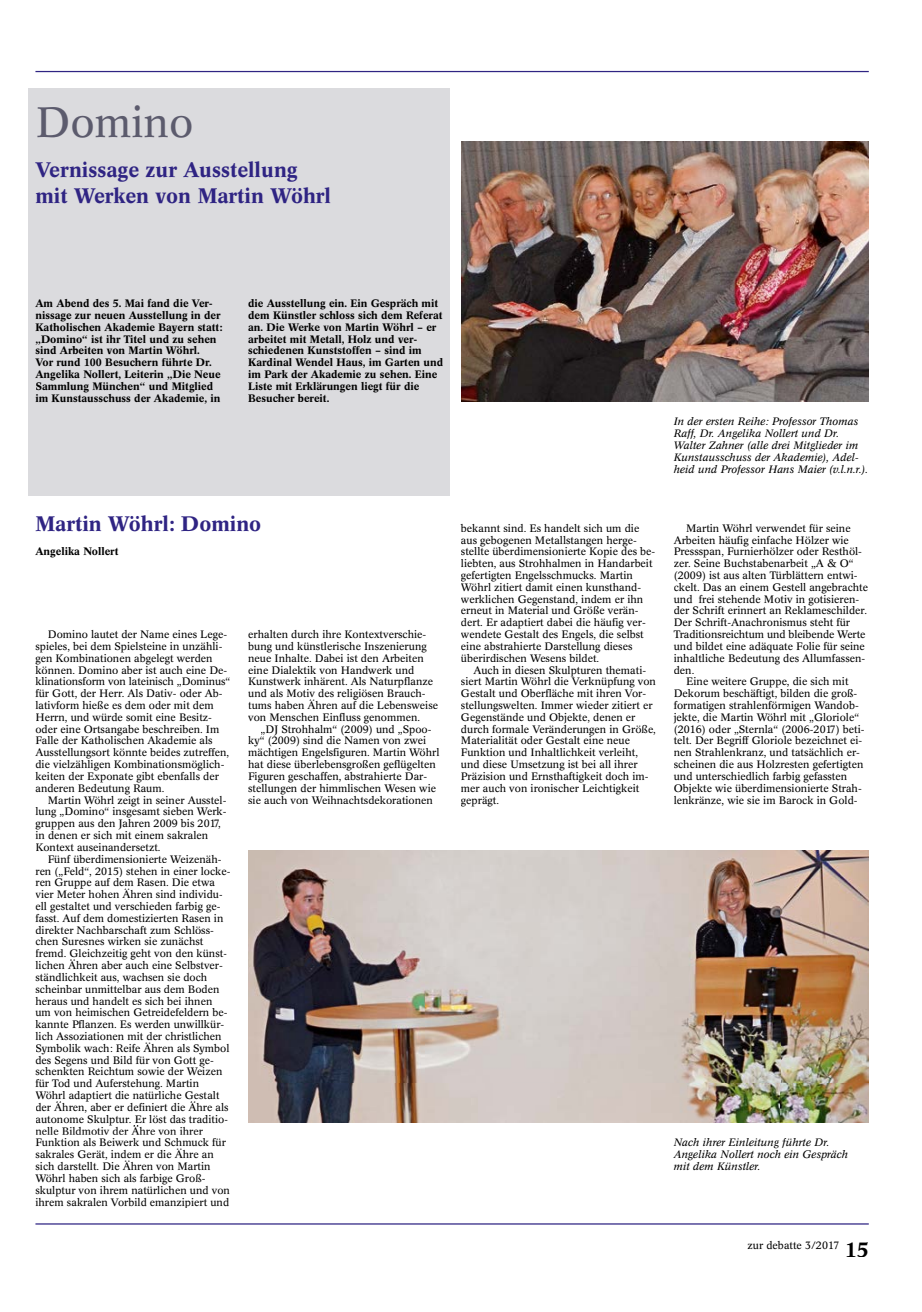
<style>
.page{position:relative;width:922px;height:1312px;background:#fff}
.page>*{position:absolute;margin:0;border:0;box-sizing:border-box;transform-origin:0 0}
.t1{font:41.88px "Concorde BE";color:#5c5b6d}
.t2{font:500 20.62px/26.2px "Concorde BE";color:#2f2483}
.t3{font:10.62px/11.8px "Concorde BE";color:#000}
.t4{font:500 10.62px/11.9px "Concorde BE";color:#000}
.t5{font:italic 10.62px/11.9px "Concorde BE";color:#000}
.s1{font-weight:500;font-size:20.62px}
</style>
<div class="page">
<hr style="left:35px;top:1222px;width:833px;height:2px;background:#2f2483">
<hr style="left:35px;top:71px;width:833px;height:1px;background:#2f2483">
<div style="left:28px;top:89px;width:422px;height:407px;background:#dbdbde"></div>
<hr style="left:36px;top:888px;width:179px;height:1px;background:#000">
<hr style="left:36px;top:959px;width:186px;height:1px;background:#000">
<hr style="left:36px;top:1101px;width:183px;height:1px;background:#000">
<hr style="left:36px;top:1124px;width:167px;height:1px;background:#000">
<hr style="left:248px;top:699px;width:177px;height:1px;background:#000">
<img style="left:248px;top:850px;width:620px;height:272px">
<img style="left:461px;top:142px;width:407px;height:259px">
<h1 class="t1" style="left:35px;top:99px;width:159px">Domino</h1>
<h2 class="t2" style="left:35px;top:157px;width:297px">Vernissage zur Ausstellung mit Werken von Martin Wöhrl</h2>
<p class="t4" style="left:35px;top:297px;width:188px">Am Abend des 5. Mai fand die Ver&shy;nissage zur neuen Ausstellung in der Katholischen Akademie Bayern statt: „Domino“ ist ihr Titel und zu sehen sind Arbeiten von Martin Wöhrl.<br>Vor rund 100 Besuchern führte Dr.<br>Angelika Nollert, Leiterin „Die Neue Sammlung München“ und Mitglied im Kunstausschuss der Akademie, in</p>
<p class="t4" style="left:248px;top:297px;width:196px">die Ausstellung ein. Ein Gespräch mit dem Künstler schloss sich dem Referat an. Die Werke von Martin Wöhrl – er arbeitet mit Metall, Holz und ver&shy;schiedenen Kunststoffen – sind im Kardinal Wendel Haus, im Garten und im Park der Akademie zu sehen. Eine Liste mit Erklärungen liegt für die Besucher bereit.</p>
<h2 class="t2" style="left:35px;top:511px;width:227px">Martin Wöhrl: Domino</h2>
<p class="t4" style="left:35px;top:545px;width:84px">Angelika Nollert</p>
<p class="t3" style="left:35px;top:628px;width:196px;text-indent:12px">Domino lautet der Name eines Lege&shy;spieles, bei dem Spielsteine in unzähli&shy;gen Kombinationen abgelegt werden können. Domino aber ist auch eine De&shy;klinationsform von lateinisch „Dominus“ für Gott, der Herr. Als Dativ- oder Ab&shy;lativform hieße es dem oder mit dem Herrn, und würde somit eine Besitz&shy;oder eine Ortsangabe beschreiben. Im Falle der Katholischen Akademie als Ausstellungsort könnte beides zutreffen, die vielzähligen Kombinationsmöglich&shy;keiten der Exponate gibt ebenfalls der anderen Bedeutung Raum.</p>
<p class="t3" style="left:35px;top:794px;width:192px;text-indent:12px">Martin Wöhrl zeigt in seiner Ausstel&shy;lung „Domino“ insgesamt sieben Werk&shy;gruppen aus den Jahren 2009 bis 2017, in denen er sich mit einem sakralen Kontext auseinandersetzt.</p>
<p class="t3" style="left:35px;top:853px;width:196px;text-indent:12px">Fünf überdimensionierte Weizenäh&shy;ren („Feld“, 2015) stehen in einer locke&shy;ren Gruppe auf dem Rasen. Die etwa vier Meter hohen Ähren sind individu&shy;ell gestaltet und verschieden farbig ge&shy;fasst. Auf dem domestizierten Rasen in direkter Nachbarschaft zum Schlöss&shy;chen Suresnes wirken sie zunächst fremd. Gleichzeitig geht von den künst&shy;lichen Ähren aber auch eine Selbstver&shy;ständlichkeit aus, wachsen sie doch scheinbar unmittelbar aus dem Boden heraus und handelt es sich bei ihnen um von heimischen Getreidefeldern be&shy;kannte Pflanzen. Es werden unwillkür&shy;lich Assoziationen mit der christlichen Symbolik wach: Reife Ähren als Symbol des Segens und Bild für von Gott ge&shy;schenkten Reichtum sowie der Weizen für Tod und Auferstehung. Martin Wöhrl adaptiert die natürliche Gestalt der Ähren, aber er definiert die Ähre als autonome Skulptur. Er löst das traditio&shy;nelle Bildmotiv der Ähre von ihrer Funktion als Beiwerk und Schmuck für sakrales Gerät, indem er die Ähre an sich darstellt. Die Ähren von Martin Wöhrl haben sich als farbige Groß&shy;skulptur von ihrem natürlichen und von ihrem sakralen Vorbild emanzipiert und</p>
<p class="t3" style="left:248px;top:628px;width:191px">erhalten durch ihre Kontextverschie&shy;bung und künstlerische Inszenierung neue Inhalte. Dabei ist den Arbeiten eine Dialektik von Handwerk und Kunstwerk inhärent. Als Naturpflanze und als Motiv des religiösen Brauch&shy;tums haben Ähren auf die Lebensweise von Menschen Einfluss genommen.</p>
<p class="t3" style="left:248px;top:723px;width:193px;text-indent:12px">„DJ Strohhalm“ (2009) und „Spoo&shy;ky“ (2009) sind die Namen von zwei mächtigen Engelsfiguren. Martin Wöhrl hat diese überlebensgroßen geflügelten Figuren geschaffen, abstrahierte Dar&shy;stellungen der himmlischen Wesen wie sie auch von Weihnachtsdekorationen</p>
<p class="t5" style="left:673px;top:415px;width:196px">In der ersten Reihe: Professor Thomas Raff, Dr. Angelika Nollert und Dr.<br>Walter Zahner (alle drei Mitglieder im Kunstausschuss der Akademie), Adel&shy;heid und Professor Hans Maier (v.l.n.r.).</p>
<p class="t3" style="left:461px;top:522px;width:196px">bekannt sind. Es handelt sich um die aus gebogenen Metallstangen herge&shy;stellte überdimensionierte Kopie des be&shy;liebten, aus Strohhalmen in Handarbeit gefertigten Engelsschmucks. Martin Wöhrl zitiert damit einen kunsthand&shy;werklichen Gegenstand, indem er ihn erneut in Material und Größe verän&shy;dert. Er adaptiert dabei die häufig ver&shy;wendete Gestalt des Engels, die selbst eine abstrahierte Darstellung dieses überirdischen Wesens bildet.</p>
<p class="t3" style="left:461px;top:664px;width:196px;text-indent:12px">Auch in diesen Skulpturen themati&shy;siert Martin Wöhrl die Verknüpfung von Gestalt und Oberfläche mit ihren Vor&shy;stellungswelten. Immer wieder zitiert er Gegenstände und Objekte, denen er durch formale Veränderungen in Größe, Materialität oder Gestalt eine neue Funktion und Inhaltlichkeit verleiht, und diese Umsetzung ist bei all ihrer Präzision und Ernsthaftigkeit doch im&shy;mer auch von ironischer Leichtigkeit geprägt.</p>
<p class="t3" style="left:686px;top:522px;width:166px">Martin Wöhrl verwendet für seine</p>
<p class="t3" style="left:673px;top:534px;width:177px">Arbeiten häufig einfache Hölzer wie</p>
<p class="t3" style="left:673px;top:546px;width:190px">Pressspan, Furnierhölzer oder Resthöl-</p>
<p class="t3" style="left:673px;top:557px;width:181px">zer. Seine Buchstabenarbeit „A &amp; O“</p>
<p class="t3" style="left:673px;top:569px;width:185px">(2009) ist aus alten Türblättern entwi-</p>
<p class="t3" style="left:673px;top:581px;width:196px">ckelt. Das an einem Gestell angebrachte</p>
<p class="t3" style="left:673px;top:593px;width:187px">und frei stehende Motiv in gotisieren-</p>
<p class="t3" style="left:673px;top:605px;width:195px">der Schrift erinnert an Reklameschilder.</p>
<p class="t3" style="left:673px;top:616px;width:178px">Der Schrift-Anachronismus steht für</p>
<p class="t3" style="left:673px;top:628px;width:193px">Traditionsreichtum und bleibende Werte</p>
<p class="t3" style="left:673px;top:640px;width:193px">und bildet eine adäquate Folie für seine</p>
<p class="t3" style="left:673px;top:652px;width:193px">inhaltliche Bedeutung des Allumfassen-</p>
<p class="t3" style="left:673px;top:664px;width:22px">den.</p>
<p class="t3" style="left:686px;top:675px;width:164px">Eine weitere Gruppe, die sich mit</p>
<p class="t3" style="left:673px;top:687px;width:185px">Dekorum beschäftigt, bilden die groß-</p>
<p class="t3" style="left:673px;top:699px;width:186px">formatigen strahlenförmigen Wandob-</p>
<p class="t3" style="left:673px;top:711px;width:187px">jekte, die Martin Wöhrl mit „Gloriole“</p>
<p class="t3" style="left:673px;top:723px;width:192px">(2016) oder „Sternla“ (2006-2017) beti-</p>
<p class="t3" style="left:673px;top:735px;width:190px">telt. Der Begriff Gloriole bezeichnet ei-</p>
<p class="t3" style="left:673px;top:746px;width:188px">nen Strahlenkranz, und tatsächlich er-</p>
<p class="t3" style="left:673px;top:758px;width:191px">scheinen die aus Holzresten gefertigten</p>
<p class="t3" style="left:673px;top:770px;width:175px">und unterschiedlich farbig gefassten</p>
<p class="t3" style="left:673px;top:782px;width:189px">Objekte wie überdimensionierte Strah-</p>
<p class="t3" style="left:673px;top:794px;width:185px">lenkränze, wie sie im Barock in Gold-</p>
<p class="t5" style="left:673px;top:1136px;width:176px">Nach ihrer Einleitung führte Dr.<br>Angelika Nollert noch ein Gespräch mit dem Künstler.</p>
<p class="t3" style="left:747px;top:1239px;width:123px">zur debatte 3/2017 <span class="s1">15</span></p>
</div>
